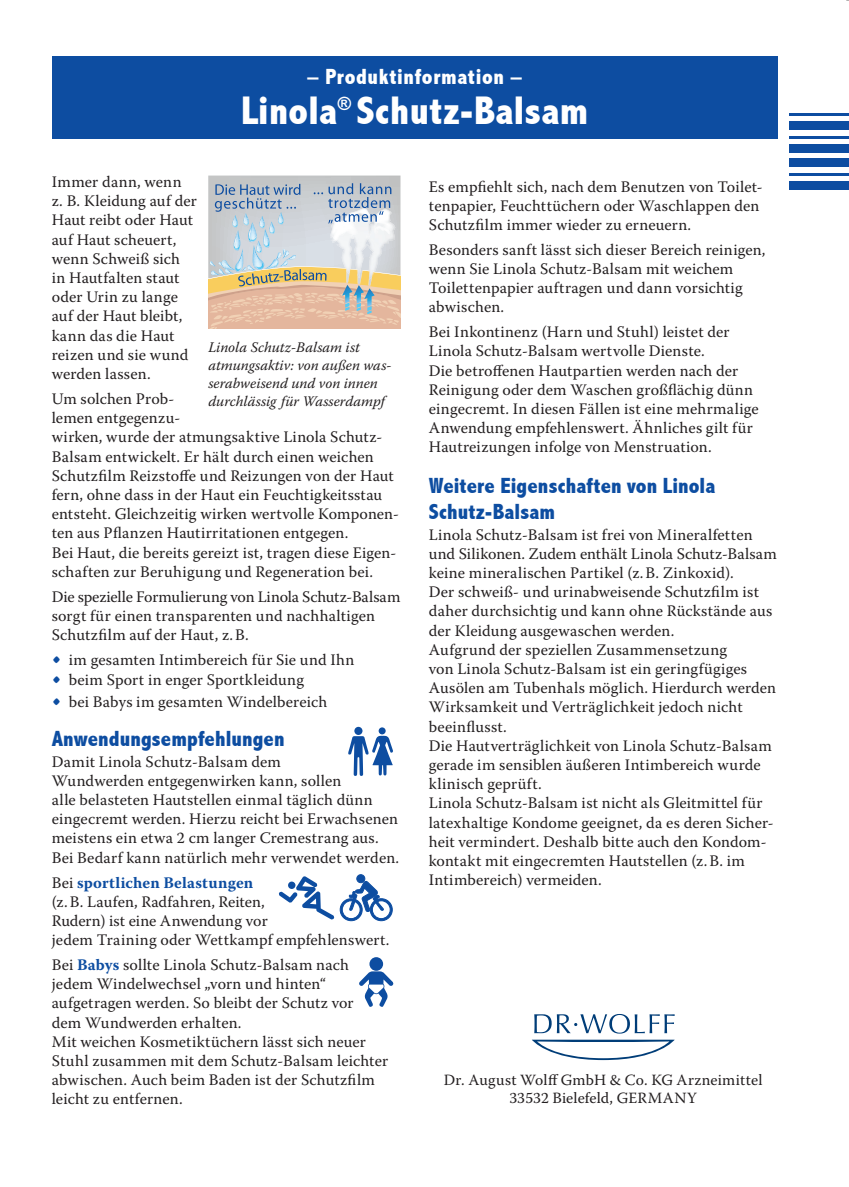
<style>
.page{position:relative;width:849px;height:1187px;background:#fff}
.page>*{position:absolute;margin:0;border:0;box-sizing:border-box;transform-origin:0 0}
.t1{font:800 condensed 40px "Abadi";letter-spacing:.01em;color:#fff}
.t2{font:800 condensed 22px/26px "Abadi";letter-spacing:.005em;color:#0d4da1}
.t3{font:800 condensed 22px "Abadi";letter-spacing:.03em;color:#fff}
.t4{font:800 condensed 18px "Abadi";color:#fff}
.t5{font:16px/19.2px "Warnock Pro";letter-spacing:.01em;color:#231f20}
.t6{font:15.6px/18.8px "Warnock Pro";letter-spacing:.01em;color:#231f20;text-align:center}
.t7{font:italic 14.6px/18px "Warnock Pro";color:#231f20}
.s1{font-size:24px;color:#0d4da1}
.s2{font-weight:700;color:#0d4da1}
</style>
<div class="page">
<svg style="left:208px;top:176px;width:192px;height:153px;background:#cfc7be"></svg>
<svg style="left:534px;top:1014px;width:140px;height:20px"></svg>
<svg style="left:532px;top:1040px;width:143px;height:20px"></svg>
<div style="left:52px;top:56px;width:725px;height:83px;background:#0d4da1"></div>
<div style="left:356px;top:874px;width:9px;height:9px;border:1px solid #0d4da1;border-radius:50%"></div>
<div style="left:369px;top:957px;width:14px;height:14px;background:#0d4da1;border-radius:50%"></div>
<svg style="left:359px;top:971px;width:35px;height:36px"></svg>
<div style="left:354px;top:727px;width:8px;height:8px;background:#0d4da1;border-radius:50%"></div>
<div style="left:379px;top:727px;width:7px;height:7px;background:#0d4da1;border-radius:50%"></div>
<svg style="left:348px;top:736px;width:45px;height:40px"></svg>
<svg style="left:279px;top:876px;width:114px;height:45px"></svg>
<div style="left:789px;top:144px;width:60px;height:9px;background:#0d4da1"></div>
<hr style="left:789px;top:136px;width:60px;height:3px;background:#0d4da1">
<hr style="left:789px;top:113px;width:60px;height:3px;background:#0d4da1">
<div style="left:789px;top:159px;width:60px;height:8px;background:#0d4da1"></div>
<div style="left:789px;top:181px;width:60px;height:9px;background:#0d4da1"></div>
<div style="left:789px;top:122px;width:60px;height:8px;background:#0d4da1"></div>
<hr style="left:789px;top:173px;width:60px;height:3px;background:#0d4da1">
<h2 class="t3" style="left:308px;top:64px;width:215px">– Produktinformation –</h2>
<h1 class="t1" style="left:241px;top:87px;width:97px">Linola</h1>
<p class="t4" style="left:338px;top:92px;width:15px">®</p>
<h1 class="t1" style="left:357px;top:87px;width:233px">Schutz-Balsam</h1>
<p class="t5" style="left:52px;top:172px;width:147px">Immer dann, wenn<br>z. B. Kleidung auf der<br>Haut reibt oder Haut auf Haut scheuert, wenn Schweiß sich in Hautfalten staut oder Urin zu lange auf der Haut bleibt, kann das die Haut reizen und sie wund werden lassen.</p>
<p class="t5" style="left:52px;top:389px;width:349px">Um solchen Prob-<br>lemen entgegenzu-<br>wirken, wurde der atmungsaktive Linola Schutz-Balsam entwickelt. Er hält durch einen weichen Schutzfilm Reizstoffe und Reizungen von der Haut fern, ohne dass in der Haut ein Feuchtigkeitsstau entsteht. Gleichzeitig wirken wertvolle Komponen&shy;ten aus Pflanzen Hautirritationen entgegen.<br>Bei Haut, die bereits gereizt ist, tragen diese Eigen&shy;schaften zur Beruhigung und Regeneration bei.</p>
<p class="t5" style="left:52px;top:586px;width:350px">Die spezielle Formulierung von Linola Schutz-Balsam sorgt für einen transparenten und nachhaltigen<br>Schutzfilm auf der Haut, z. B.</p>
<p class="t5" style="left:52px;top:650px;width:304px"><span class="s1">•</span> im gesamten Intimbereich für Sie und Ihn</p>
<p class="t5" style="left:52px;top:670px;width:254px"><span class="s1">•</span> beim Sport in enger Sportkleidung</p>
<p class="t5" style="left:52px;top:692px;width:277px"><span class="s1">•</span> bei Babys im gesamten Windelbereich</p>
<h2 class="t2" style="left:52px;top:726px;width:234px">Anwendungsempfehlungen</h2>
<p class="t5" style="left:52px;top:752px;width:349px">Damit Linola Schutz-Balsam dem<br>Wundwerden entgegenwirken kann, sollen<br>alle belasteten Hautstellen einmal täglich dünn eingecremt werden. Hierzu reicht bei Erwachsenen meistens ein etwa 2 cm langer Cremestrang aus.<br>Bei Bedarf kann natürlich mehr verwendet werden.</p>
<p class="t5" style="left:52px;top:872px;width:339px">Bei <span class="s2">sportlichen Belastungen<br></span>(z. B. Laufen, Radfahren, Reiten,<br>Rudern) ist eine Anwendung vor<br>jedem Training oder Wettkampf empfehlenswert.</p>
<p class="t5" style="left:52px;top:955px;width:338px">Bei <span class="s2">Babys</span> sollte Linola Schutz-Balsam nach jedem Windelwechsel „vorn und hinten“ aufgetragen werden. So bleibt der Schutz vor<br>dem Wundwerden erhalten.<br>Mit weichen Kosmetiktüchern lässt sich neuer Stuhl zusammen mit dem Schutz-Balsam leichter abwischen. Auch beim Baden ist der Schutzfilm leicht zu entfernen.</p>
<p class="t7" style="left:208px;top:338px;width:185px">Linola Schutz-Balsam ist atmungsaktiv: von außen was&shy;serabweisend und von innen durchlässig für Wasserdampf</p>
<p class="t5" style="left:429px;top:176px;width:335px">Es empfiehlt sich, nach dem Benutzen von Toilet&shy;tenpapier, Feuchttüchern oder Waschlappen den<br>Schutzfilm immer wieder zu erneuern.</p>
<p class="t5" style="left:429px;top:240px;width:338px">Besonders sanft lässt sich dieser Bereich reinigen, wenn Sie Linola Schutz-Balsam mit weichem Toilettenpapier auftragen und dann vorsichtig abwischen.</p>
<p class="t5" style="left:429px;top:322px;width:331px">Bei Inkontinenz (Harn und Stuhl) leistet der Linola Schutz-Balsam wertvolle Dienste.<br>Die betroffenen Hautpartien werden nach der Reinigung oder dem Waschen großflächig dünn eingecremt. In diesen Fällen ist eine mehrmalige Anwendung empfehlenswert. Ähnliches gilt für Hautreizungen infolge von Menstruation.</p>
<h2 class="t2" style="left:429px;top:472px;width:288px">Weitere Eigenschaften von Linola<br>Schutz-Balsam</h2>
<p class="t5" style="left:429px;top:524px;width:349px">Linola Schutz-Balsam ist frei von Mineralfetten und Silikonen. Zudem enthält Linola Schutz-Balsam keine mineralischen Partikel (z. B. Zinkoxid).<br>Der schweiß- und urinabweisende Schutzfilm ist daher durchsichtig und kann ohne Rückstände aus der Kleidung ausgewaschen werden.<br>Aufgrund der speziellen Zusammensetzung<br>von Linola Schutz-Balsam ist ein geringfügiges Ausölen am Tubenhals möglich. Hierdurch werden Wirksamkeit und Verträglichkeit jedoch nicht beeinflusst.<br>Die Hautverträglichkeit von Linola Schutz- Balsam gerade im sensiblen äußeren Intimbereich wurde klinisch geprüft.<br>Linola Schutz-Balsam ist nicht als Gleitmittel für latexhaltige Kondome geeignet, da es deren Sicher&shy;heit vermindert. Deshalb bitte auch den Kondom&shy;kontakt mit eingecremten Hautstellen (z. B. im Intimbereich) vermeiden.</p>
<p class="t6" style="left:444px;top:1070px;width:320px">Dr. August Wolff GmbH &amp; Co. KG Arzneimittel<br>33532 Bielefeld, GERMANY</p>
</div>
